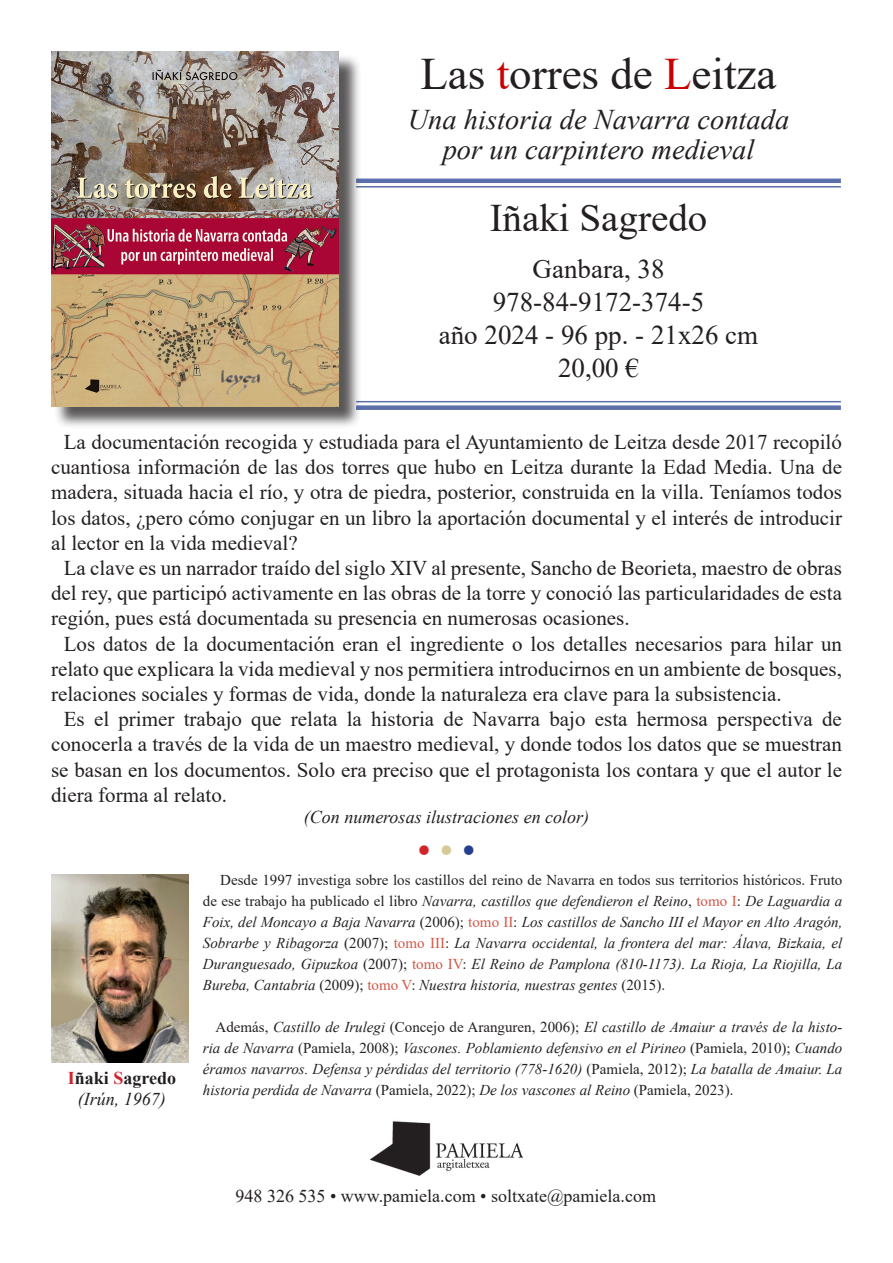
<style>
.page{position:relative;width:893px;height:1263px;background:#fff}
.page>*{position:absolute;margin:0;border:0;box-sizing:border-box;transform-origin:0 0}
.t1{font:45px "Times New Roman";color:#231f20}
.t2{font:39px "Times New Roman";color:#231f20}
.t3{font:36px "Minion Pro";color:#d1232a}
.t4{font:italic 28.5px "Times New Roman";color:#231f20}
.t5{font:27px "Times New Roman";color:#231f20}
.t6{font:21px/25.2px "Times New Roman";color:#231f20;text-align:justify}
.t7{font:18px "Times New Roman";color:#231f20}
.t8{font:italic 18px "Times New Roman";color:#231f20}
.t9{font:700 18px "Times New Roman";color:#231f20}
.t10{font:italic 15px/21px "Times New Roman";color:#231f20;text-align:justify}
.s1{color:#c80000}
.s2{color:#d1232a}
.s3{color:#d7c995}
.s4{color:#253f8e}
.s5{font-style:normal}
.s6{font-style:normal;color:#d15849}
</style>
<div class="page">
<img style="left:371px;top:1121px;width:151px;height:55px">
<hr style="left:356px;top:179px;width:485px;height:4px;background:#5b6faa">
<hr style="left:356px;top:186px;width:485px;height:2px;background:#253f8e">
<div style="left:53px;top:53px;width:309px;height:376px;background:#231f20;opacity:.75"></div>
<img style="left:51px;top:51px;width:288px;height:355px">
<hr style="left:356px;top:401px;width:485px;height:1px;background:#253f8e">
<div style="left:356px;top:405px;width:485px;height:5px;background:#5b6faa"></div>
<img style="left:51px;top:875px;width:137px;height:187px">
<p class="t1" style="left:420px;top:42px;width:358px">Las <span class="s1">t</span>orres de <span class="s1">L</span>eitza</p>
<p class="t4" style="left:408px;top:100px;width:383px">Una historia de Navarra contada</p>
<p class="t4" style="left:443px;top:130px;width:313px">por un carpintero medieval</p>
<p class="t2" style="left:490px;top:190px;width:219px">Iñaki Sagredo</p>
<p class="t5" style="left:532px;top:250px;width:133px">Ganbara, 38</p>
<p class="t5" style="left:493px;top:283px;width:213px">978-84-9172-374-5</p>
<p class="t5" style="left:439px;top:316px;width:321px">año 2024 - 96 pp. - 21x26 cm</p>
<p class="t5" style="left:558px;top:349px;width:82px">20,00 €</p>
<p class="t6" style="left:51px;top:429px;width:792px;text-indent:13px">La documentación recogida y estudiada para el Ayuntamiento de Leitza desde 2017 recopiló cuantiosa información de las dos torres que hubo en Leitza durante la Edad Media. Una de madera, situada hacia el río, y otra de piedra, posterior, construida en la villa. Teníamos todos los datos, ¿pero cómo conjugar en un libro la aportación documental y el interés de introducir al lector en la vida medieval?</p>
<p class="t6" style="left:51px;top:555px;width:792px;text-indent:13px">La clave es un narrador traído del siglo XIV al presente, Sancho de Beorieta, maestro de obras del rey, que participó activamente en las obras de la torre y conoció las particularidades de esta región, pues está documentada su presencia en numerosas ocasiones.</p>
<p class="t6" style="left:51px;top:630px;width:792px;text-indent:13px">Los datos de la documentación eran el ingrediente o los detalles necesarios para hilar un relato que explicara la vida medieval y nos permitiera introducirnos en un ambiente de bosques, relaciones sociales y formas de vida, donde la naturaleza era clave para la subsistencia.</p>
<p class="t6" style="left:51px;top:706px;width:792px;text-indent:13px">Es el primer trabajo que relata la historia de Navarra bajo esta hermosa perspectiva de conocerla a través de la vida de un maestro medieval, y donde todos los datos que se muestran se basan en los documentos. Solo era preciso que el protagonista los contara y que el autor le diera forma al relato.</p>
<p class="t8" style="left:304px;top:805px;width:287px">(Con numerosas ilustraciones en color)</p>
<p class="t9" style="left:68px;top:1064px;width:110px"><span class="s2">I</span>ñaki <span class="s2">S</span>agredo</p>
<p class="t8" style="left:78px;top:1087px;width:89px">(Irún, 1967)</p>
<p class="t3" style="left:417px;top:823px;width:60px">•<span class="s3">•</span> <span class="s4">•</span></p>
<p class="t10" style="left:203px;top:869px;width:641px;text-indent:17px"><span class="s5">Desde 1997 investiga sobre los castillos del reino de Navarra en todos sus territorios históricos. Fruto de ese trabajo ha publicado el libro</span> Navarra, castillos que defendieron el Reino<span class="s5">,</span> <span class="s6">tomo I</span><span class="s5">:</span> De Laguardia a Foix, del Moncayo a Baja Navarra <span class="s5">(2006);</span> <span class="s6">tomo II</span><span class="s5">:</span> Los castillos de Sancho III el Mayor en Alto Aragón, Sobrarbe y Ribagorza <span class="s5">(2007);</span> <span class="s6">tomo III</span><span class="s5">:</span> La Navarra occidental, la frontera del mar: Álava, Bizkaia, el Duranguesado, Gipuzkoa <span class="s5">(2007);</span> <span class="s6">tomo IV</span><span class="s5">:</span> El Reino de Pamplona (810-1173). La Rioja, La Riojilla, La Bureba, Cantabria <span class="s5">(2009);</span> <span class="s6">tomo V</span><span class="s5">:</span> Nuestra historia, nuestras gentes <span class="s5">(2015).</span></p>
<p class="t10" style="left:203px;top:1016px;width:641px;text-indent:13px"><span class="s5">Además,</span> Castillo de Irulegi <span class="s5">(Concejo de Aranguren, 2006);</span> El castillo de Amaiur a través de la histo&shy;ria de Navarra <span class="s5">(Pamiela, 2008);</span> Vascones. Poblamiento defensivo en el Pirineo <span class="s5">(Pamiela, 2010);</span> Cuando éramos navarros. Defensa y pérdidas del territorio (778-1620) <span class="s5">(Pamiela, 2012);</span> La batalla de Amaiur. La historia perdida de Navarra <span class="s5">(Pamiela, 2022);</span> De los vascones al Reino <span class="s5">(Pamiela, 2023).</span></p>
<p class="t7" style="left:236px;top:1183px;width:422px">948 326 535 • www.pamiela.com • soltxate@pamiela.com</p>
</div>
